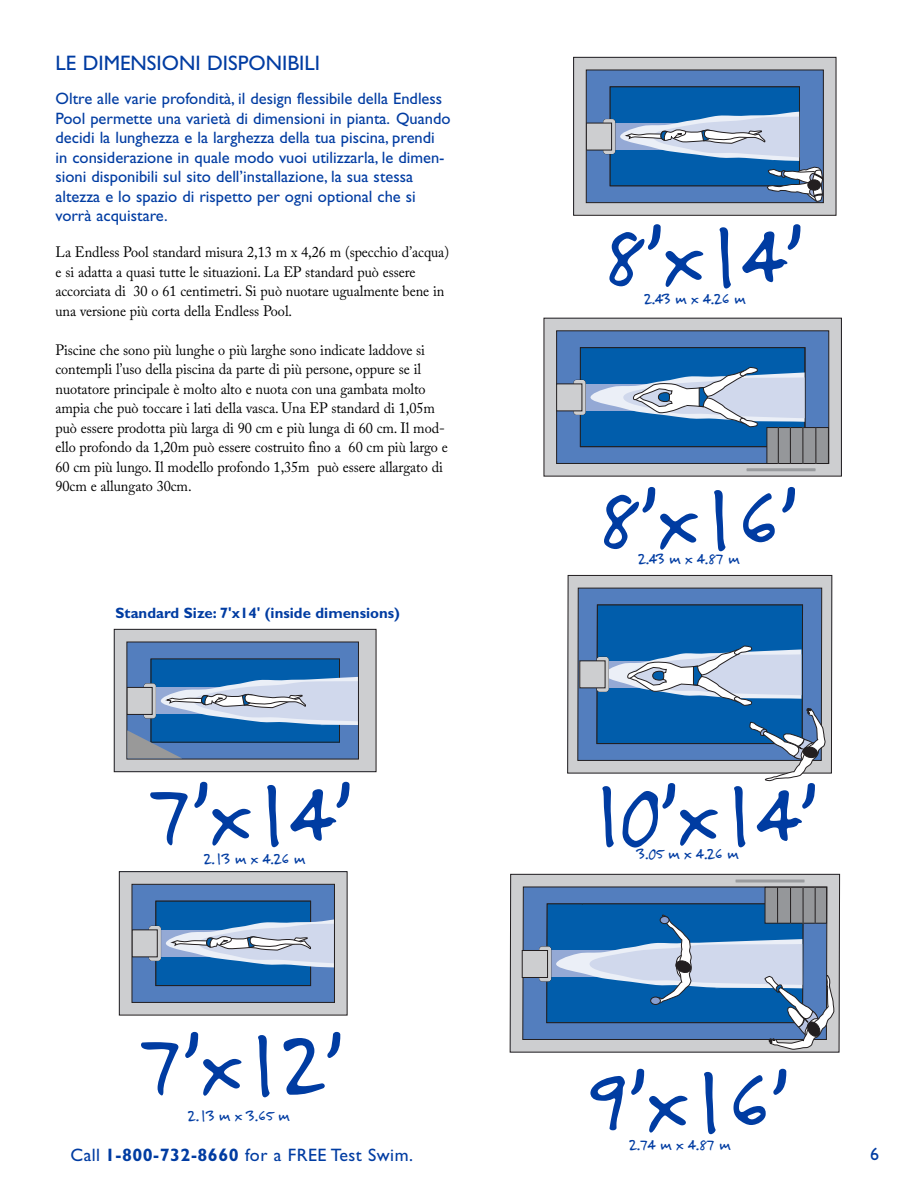
<style>
.page{position:relative;width:918px;height:1188px;background:#fff}
.page>*{position:absolute;margin:0;border:0;box-sizing:border-box;transform-origin:0 0}
.t1{font:90px "Felt Tip Roman";color:#003ca2}
.t2{font:88.5px "Felt Tip Roman";color:#003ca2}
.t3{font:21px "Gill Sans";color:#003ca2}
.t4{font:18px "Gill Sans";letter-spacing:.025em;color:#003ca2}
.t5{font:16.5px/19.5px "Gill Sans";color:#003ca2}
.t6{font:16.5px "Felt Tip Roman";color:#003ca2}
.t7{font:15px/19.5px "Adobe Caslon Pro";letter-spacing:-.005em;color:#000;scale:.95 1}
.t8{font:700 15px "Gill Sans";color:#003ca2}
.s1{font-weight:700}
</style>
<div class="page">
<svg style="left:114px;top:629px;width:262px;height:143px;background:#7898bd"></svg>
<svg style="left:573px;top:57px;width:263px;height:159px;background:#6d91ba"></svg>
<svg style="left:544px;top:318px;width:298px;height:159px;background:#859abb"></svg>
<div style="left:580px;top:348px;width:225px;height:99px;background:#015dab"></div>
<div style="left:580px;top:347px;width:225px;height:100px;border:1px solid #231f20"></div>
<div style="left:580px;top:384px;width:81px;height:27px;background:#94a9d5"></div>
<div style="left:573px;top:380px;width:13px;height:35px;border:2px solid #231f20;border-radius:2px"></div>
<svg style="left:574px;top:381px;width:11px;height:33px"></svg>
<div style="left:574px;top:380px;width:11px;height:35px;border:1px solid #d1d2d4;border-radius:2px"></div>
<div style="left:557px;top:384px;width:25px;height:27px;background:#cdced0"></div>
<div style="left:556px;top:384px;width:26px;height:27px;border:1px solid #231f20"></div>
<svg style="left:590px;top:366px;width:215px;height:62px"></svg>
<div style="left:767px;top:428px;width:61px;height:36px;background:#95979a"></div>
<div style="left:767px;top:427px;width:62px;height:37px;border:1px solid #231f20"></div>
<hr style="left:778px;top:428px;width:1px;height:36px;background:#231f20">
<hr style="left:790px;top:427px;width:1px;height:36px;background:#231f20">
<hr style="left:816px;top:428px;width:1px;height:36px;background:#231f20">
<hr style="left:803px;top:428px;width:1px;height:36px;background:#231f20">
<hr style="left:747px;top:468px;width:68px;height:3px;background:#999b9e">
<svg style="left:567px;top:575px;width:265px;height:198px;background:#5683b2"></svg>
<svg style="left:605px;top:646px;width:220px;height:135px;background:#6c95bf"></svg>
<svg style="left:510px;top:874px;width:330px;height:179px;background:#8a9cb8"></svg>
<div style="left:539px;top:946px;width:12px;height:36px;border:2px solid #231f20;border-radius:2px"></div>
<div style="left:540px;top:947px;width:11px;height:34px;background:#cdced0;border-radius:2px"></div>
<div style="left:539px;top:947px;width:12px;height:34px;border:1px solid #d1d2d4;border-radius:2px"></div>
<div style="left:522px;top:950px;width:26px;height:27px;background:#cdced0"></div>
<div style="left:522px;top:950px;width:26px;height:28px;border:1px solid #231f20"></div>
<svg style="left:546px;top:903px;width:288px;height:146px;background:#588abb"></svg>
<div style="left:765px;top:887px;width:62px;height:36px;background:#95979a"></div>
<div style="left:765px;top:887px;width:62px;height:36px;border:1px solid #231f20"></div>
<hr style="left:815px;top:887px;width:1px;height:36px;background:#231f20">
<hr style="left:803px;top:888px;width:1px;height:36px;background:#231f20">
<hr style="left:777px;top:887px;width:1px;height:36px;background:#231f20">
<hr style="left:790px;top:887px;width:1px;height:36px;background:#231f20">
<hr style="left:736px;top:880px;width:68px;height:3px;background:#999b9e">
<svg style="left:119px;top:871px;width:229px;height:144px;background:#7596bc"></svg>
<h3 class="t3" style="left:56px;top:55px;width:266px">LE DIMENSIONI DISPONIBILI</h3>
<p class="t5" style="left:55px;top:91px;width:397px">Oltre alle varie profondità, il design flessibile della Endless Pool permette una varietà di dimensioni in pianta. Quando decidi la lunghezza e la larghezza della tua piscina, prendi in considerazione in quale modo vuoi utilizzarla, le dimen&shy;sioni disponibili sul sito dell’installazione, la sua stessa altezza e lo spazio di rispetto per ogni optional che si vorrà acquistare.</p>
<p class="t7" style="left:56px;top:244px;width:416px">La Endless Pool standard misura 2,13 m x 4,26 m (specchio d’acqua) e si adatta a quasi tutte le situazioni. La EP standard può essere accorciata di 30 o 61 centimetri. Si può nuotare ugualmente bene in una versione più corta della Endless Pool.</p>
<p class="t7" style="left:56px;top:342px;width:415px">Piscine che sono più lunghe o più larghe sono indicate laddove si contempli l’uso della piscina da parte di più persone, oppure se il nuotatore principale è molto alto e nuota con una gambata molto ampia che può toccare i lati della vasca. Una EP standard di 1,05m può essere prodotta più larga di 90 cm e più lunga di 60 cm. Il mod&shy;ello profondo da 1,20m può essere costruito fino a 60 cm più largo e 60 cm più lungo. Il modello profondo 1,35m può essere allargato di 90cm e allungato 30cm.</p>
<p class="t8" style="left:116px;top:608px;width:286px">Standard Size: 7'x14' (inside dimensions)</p>
<h1 class="t1" style="left:151px;top:785px;width:203px">7’x14’</h1>
<p class="t6" style="left:204px;top:853px;width:102px">2.13 m x 4.26 m</p>
<h1 class="t1" style="left:142px;top:1035px;width:203px">7’x12’</h1>
<p class="t6" style="left:188px;top:1111px;width:102px">2.13 m x 3.65 m</p>
<h2 class="t2" style="left:605px;top:227px;width:199px">8’x14’</h2>
<p class="t6" style="left:644px;top:294px;width:102px">2.43 m x 4.26 m</p>
<h2 class="t2" style="left:600px;top:490px;width:199px">8’x16’</h2>
<p class="t6" style="left:638px;top:554px;width:102px">2.43 m x 4.87 m</p>
<h2 class="t2" style="left:587px;top:786px;width:232px">10’x14’</h2>
<p class="t6" style="left:637px;top:849px;width:102px">3.05 m x 4.26 m</p>
<h1 class="t1" style="left:588px;top:1072px;width:203px">9’x16’</h1>
<p class="t6" style="left:629px;top:1140px;width:102px">2.74 m x 4.87 m</p>
<p class="t4" style="left:71px;top:1148px;width:344px">Call <span class="s1">1-800-732-8660</span> for a FREE Test Swim.</p>
<p class="t4" style="left:870px;top:1147px;width:10px">6</p>
</div>
